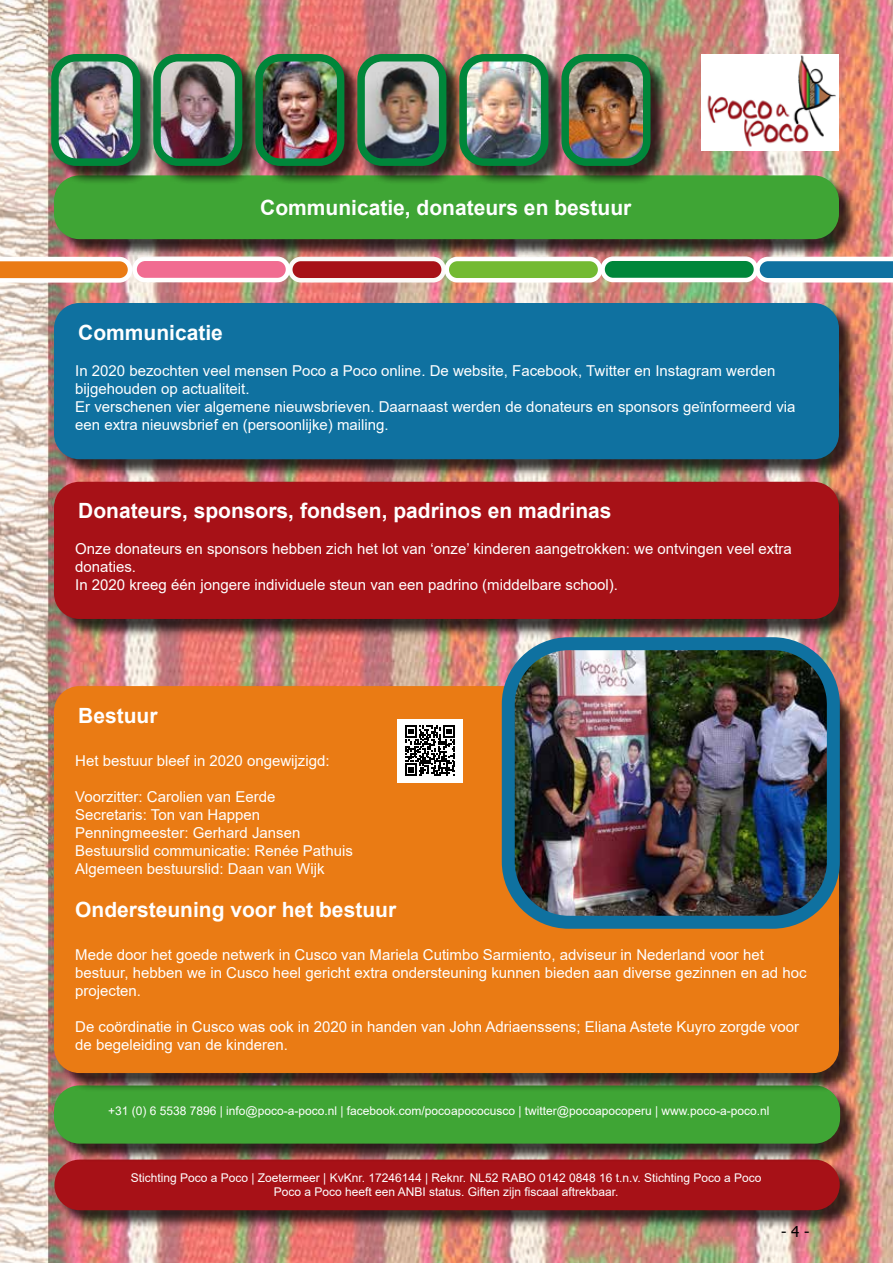
<style>
.page{position:relative;width:893px;height:1263px;background:#fff}
.page>*{position:absolute;margin:0;border:0;box-sizing:border-box;transform-origin:0 0}
.t1{font:700 21px "Arial";color:#fff}
.t2{font:15px/18px "Arial";color:#fff}
.t3{font:15px "Tahoma";color:#000}
.t4{font:12px/14.4px "Arial";color:#fff;text-align:center}
</style>
<div class="page">
<img style="left:0;top:0;width:893px;height:1263px">
<div style="left:290px;top:259px;width:154px;height:21px;background:#a71117;border-radius:11px"></div>
<div style="left:288px;top:257px;width:158px;height:25px;border:4px solid #fbfaf8;border-radius:11px"></div>
<div style="left:447px;top:259px;width:153px;height:21px;background:#73ba32;border-radius:11px"></div>
<div style="left:444px;top:257px;width:158px;height:25px;border:4px solid #fff;border-radius:11px"></div>
<div style="left:603px;top:259px;width:153px;height:21px;background:#00863a;border-radius:11px"></div>
<div style="left:600px;top:256px;width:158px;height:26px;border:4px solid #fff;border-radius:11px"></div>
<svg style="left:755px;top:257px;width:138px;height:25px"></svg>
<div style="left:135px;top:259px;width:153px;height:21px;background:#f16c91;border-radius:11px"></div>
<div style="left:132px;top:256px;width:158px;height:26px;border:4px solid #fff;border-radius:11px"></div>
<svg style="left:0;top:257px;width:132px;height:26px"></svg>
<img style="left:701px;top:54px;width:138px;height:97px">
<div style="left:56px;top:178px;width:802px;height:80px;background:#000;opacity:.75"></div>
<div style="left:54px;top:175px;width:785px;height:64px;background:#3fa535;border-radius:26px"></div>
<div style="left:57px;top:1162px;width:801px;height:67px;background:#000;opacity:.75"></div>
<div style="left:54px;top:1159px;width:786px;height:51px;background:#a71117;border-radius:25px"></div>
<div style="left:53px;top:56px;width:106px;height:129px;background:#000;opacity:.75"></div>
<img style="left:55px;top:59px;width:82px;height:103px">
<div style="left:51px;top:54px;width:89px;height:112px;border:8px solid #00863a;border-radius:21px"></div>
<div style="left:155px;top:56px;width:106px;height:129px;background:#000;opacity:.75"></div>
<img style="left:157px;top:61px;width:82px;height:101px">
<div style="left:153px;top:54px;width:89px;height:112px;border:8px solid #00863a;border-radius:21px"></div>
<div style="left:258px;top:56px;width:105px;height:129px;background:#000;opacity:.75"></div>
<img style="left:259px;top:58px;width:82px;height:104px">
<div style="left:255px;top:54px;width:89px;height:112px;border:8px solid #00863a;border-radius:21px"></div>
<div style="left:360px;top:56px;width:105px;height:129px;background:#000;opacity:.75"></div>
<img style="left:361px;top:58px;width:82px;height:104px">
<div style="left:357px;top:54px;width:89px;height:112px;border:8px solid #00863a;border-radius:21px"></div>
<div style="left:462px;top:56px;width:105px;height:129px;background:#000;opacity:.75"></div>
<img style="left:463px;top:58px;width:82px;height:104px">
<div style="left:459px;top:54px;width:89px;height:112px;border:8px solid #00863a;border-radius:21px"></div>
<div style="left:564px;top:56px;width:105px;height:129px;background:#000;opacity:.75"></div>
<img style="left:570px;top:63px;width:74px;height:98px">
<div style="left:561px;top:54px;width:89px;height:112px;border:8px solid #00863a;border-radius:21px"></div>
<div style="left:56px;top:1088px;width:803px;height:74px;background:#000;opacity:.75"></div>
<div style="left:54px;top:1085px;width:786px;height:58px;background:#3fa535;border-radius:26px"></div>
<div style="left:56px;top:305px;width:802px;height:173px;background:#000;opacity:.75"></div>
<div style="left:54px;top:303px;width:785px;height:156px;background:#0f71a0;border-radius:26px"></div>
<div style="left:56px;top:688px;width:802px;height:404px;background:#000;opacity:.75"></div>
<div style="left:54px;top:686px;width:785px;height:387px;background:#ea7b14;border-radius:26px"></div>
<div style="left:56px;top:484px;width:802px;height:154px;background:#000;opacity:.75"></div>
<div style="left:54px;top:482px;width:785px;height:137px;background:#a71117;border-radius:26px"></div>
<div style="left:398px;top:719px;width:65px;height:63px;background:#fff"></div>
<svg style="left:405px;top:725px;width:50px;height:50px"></svg>
<img style="left:508px;top:644px;width:325px;height:271px">
<div style="left:502px;top:637px;width:338px;height:292px;border:13px solid #0f71a0;border-radius:61px"></div>
<h1 class="t1" style="left:260px;top:193px;width:373px">Communicatie, donateurs en bestuur</h1>
<h1 class="t1" style="left:78px;top:317px;width:146px">Communicatie</h1>
<p class="t2" style="left:75px;top:361px;width:722px">In 2020 bezochten veel mensen Poco a Poco online. De website, Facebook, Twitter en Instagram werden bijgehouden op actualiteit.<br>Er verschenen vier algemene nieuwsbrieven. Daarnaast werden de donateurs en sponsors geïnformeerd via een extra nieuwsbrief en (persoonlijke) mailing.</p>
<h1 class="t1" style="left:78px;top:496px;width:535px">Donateurs, sponsors, fondsen, padrinos en madrinas</h1>
<p class="t2" style="left:75px;top:540px;width:718px">Onze donateurs en sponsors hebben zich het lot van ‘onze’ kinderen aangetrokken: we ontvingen veel extra donaties.<br>In 2020 kreeg één jongere individuele steun van een padrino (middelbare school).</p>
<h1 class="t1" style="left:78px;top:700px;width:81px">Bestuur</h1>
<p class="t2" style="left:75px;top:751px;width:256px">Het bestuur bleef in 2020 ongewijzigd:</p>
<p class="t2" style="left:75px;top:787px;width:279px">Voorzitter: Carolien van Eerde<br>Secretaris: Ton van Happen Penningmeester: Gerhard Jansen Bestuurslid communicatie: Renée Pathuis Algemeen bestuurslid: Daan van Wijk</p>
<h1 class="t1" style="left:75px;top:895px;width:322px">Ondersteuning voor het bestuur</h1>
<p class="t2" style="left:75px;top:946px;width:733px">Mede door het goede netwerk in Cusco van Mariela Cutimbo Sarmiento, adviseur in Nederland voor het bestuur, hebben we in Cusco heel gericht extra ondersteuning kunnen bieden aan diverse gezinnen en ad hoc projecten.</p>
<p class="t2" style="left:75px;top:1018px;width:725px">De coördinatie in Cusco was ook in 2020 in handen van John Adriaenssens; Eliana Astete Kuyro zorgde voor de begeleiding van de kinderen.</p>
<p class="t4" style="left:108px;top:1104px;width:663px">+31 (0) 6 5538 7896 | info@poco-a-poco.nl | facebook.com/pocoapococusco | twitter@pocoapocoperu | www.poco-a-poco.nl</p>
<p class="t4" style="left:131px;top:1170px;width:632px">Stichting Poco a Poco | Zoetermeer | KvKnr. 17246144 | Reknr. NL52 RABO 0142 0848 16 t.n.v. Stichting Poco a Poco<br>Poco a Poco heeft een ANBI status. Giften zijn fiscaal aftrekbaar.</p>
<p class="t3" style="left:781px;top:1221px;width:30px">- 4 -</p>
</div>
